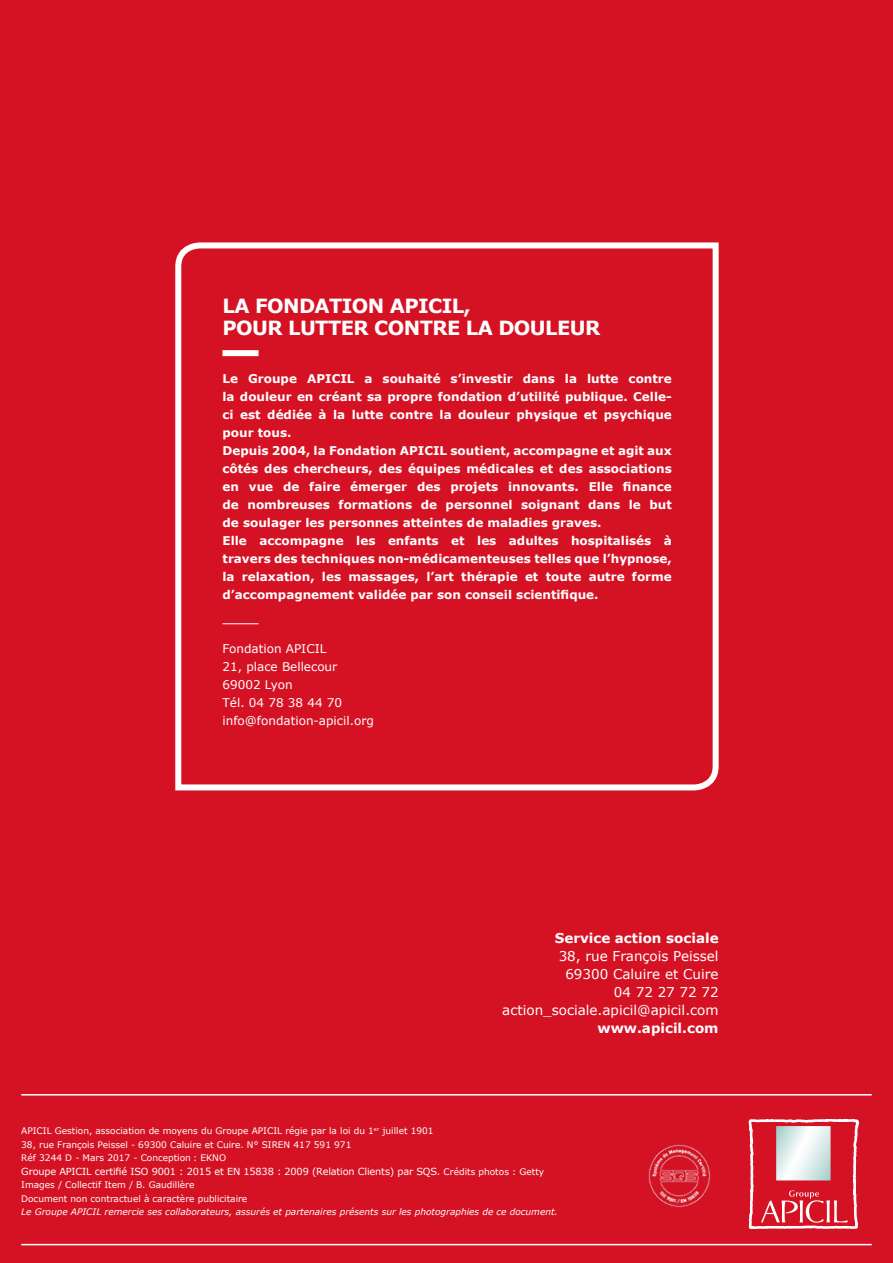
<style>
.page{position:relative;width:893px;height:1263px;background:#d51224}
.page>*{position:absolute;margin:0;border:0;box-sizing:border-box;transform-origin:0 0}
.t1{font:700 19.5px/22.5px "Verdana";letter-spacing:-.03em;color:#fff}
.t2{font:13.5px/18px "Verdana";color:#fff;text-align:right}
.t3{font:700 13.5px "Verdana";color:#fff}
.t4{font:700 12px/18px "Verdana";color:#fff}
.t5{font:12px/18px "Verdana";color:#fff}
.t6{font:9.75px "Verdana";letter-spacing:-.015em;color:#fff}
.t7{font:9px/13.5px "Verdana";color:#fff}
.t8{font:italic 9px "Verdana";color:#fff}
.s1{font-size:9px}
</style>
<div class="page">
<svg style="left:175px;top:242px;width:544px;height:549px"></svg>
<img style="left:648px;top:1144px;width:63px;height:64px">
<svg style="left:748px;top:1119px;width:111px;height:110px"></svg>
<hr style="left:21px;top:1094px;width:851px;height:1px;background:#fff">
<hr style="left:21px;top:1244px;width:851px;height:1px;background:#fff">
<div style="left:223px;top:350px;width:36px;height:6px;background:#fff"></div>
<hr style="left:223px;top:623px;width:36px;height:1px;background:#fff">
<h1 class="t1" style="left:223px;top:294px;width:379px">LA FONDATION APICIL,<br>POUR LUTTER CONTRE LA DOULEUR</h1>
<p class="t4" style="left:223px;top:370px;width:451px">Le Groupe APICIL a souhaité s’investir dans la lutte contre la douleur en créant sa propre fondation d’utilité publique. Celle&shy;ci est dédiée à la lutte contre la douleur physique et psychique pour tous.<br>Depuis 2004, la Fondation APICIL soutient, accompagne et agit aux côtés des chercheurs, des équipes médicales et des associations en vue de faire émerger des projets innovants. Elle finance de nombreuses formations de personnel soignant dans le but de soulager les personnes atteintes de maladies graves.<br>Elle accompagne les enfants et les adultes hospitalisés à travers des techniques non-médicamenteuses telles que l’hypnose, la relaxation, les massages, l’art thérapie et toute autre forme d’accompagnement validée par son conseil scientifique.</p>
<p class="t5" style="left:223px;top:640px;width:153px">Fondation APICIL<br>21, place Bellecour<br>69002 Lyon<br>Tél. 04 78 38 44 70 info@fondation-apicil.org</p>
<p class="t3" style="left:555px;top:929px;width:165px">Service action sociale</p>
<p class="t2" style="left:502px;top:946px;width:218px">38, rue François Peissel<br>69300 Caluire et Cuire<br>04 72 27 72 72 action_sociale.apicil@apicil.com</p>
<p class="t3" style="left:597px;top:1019px;width:123px">www.apicil.com</p>
<p class="t7" style="left:21px;top:1124px;width:414px">APICIL Gestion, association de moyens du Groupe APICIL régie par la loi du 1<sup>er</sup> juillet 1901<br>38, rue François Peissel - 69300 Caluire et Cuire. N° SIREN 417 591 971<br>Réf 3244 D - Mars 2017 - Conception : EKNO</p>
<p class="t6" style="left:21px;top:1165px;width:524px">Groupe APICIL certifié ISO 9001 : 2015 et EN 15838 : 2009 (Relation Clients) par SQS. <span class="s1">Crédits photos : Getty</span></p>
<p class="t7" style="left:21px;top:1178px;width:228px">Images / Collectif Item / B. Gaudillère<br>Document non contractuel à caractère publicitaire</p>
<p class="t8" style="left:21px;top:1206px;width:538px">Le Groupe APICIL remercie ses collaborateurs, assurés et partenaires présents sur les photographies de ce document.</p>
</div>
